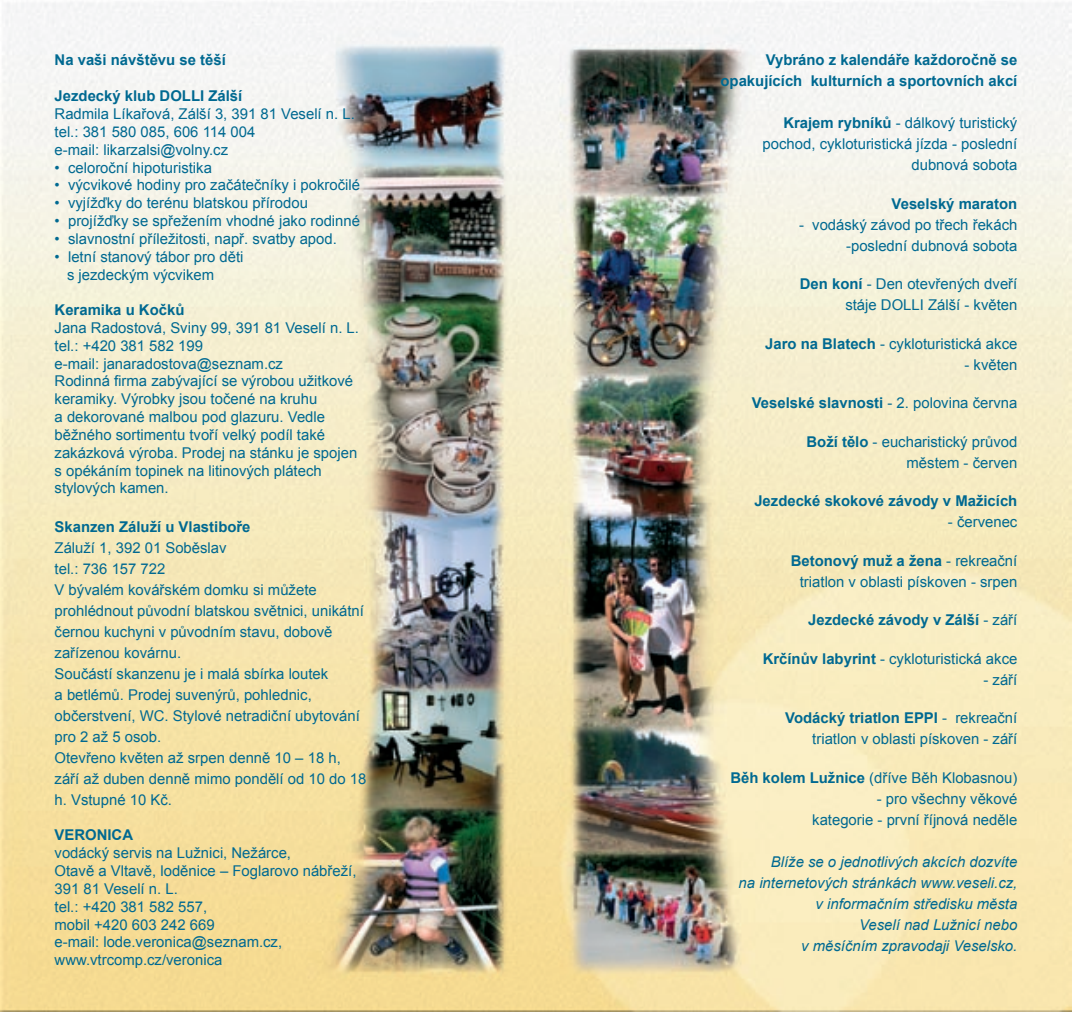
<style>
.page{position:relative;width:1072px;height:1012px;background:#fff}
.page>*{position:absolute;margin:0;border:0;box-sizing:border-box;transform-origin:0 0}
.t1{font:14.88px/21px "Arial";color:#006991}
.t2{font:700 14.88px/21px "Arial";color:#006991;text-align:right}
.t3{font:italic 14.88px/21px "Arial";color:#006991;text-align:right}
.s1{font-weight:700}
.s2{font-weight:400}
</style>
<div class="page">
<img style="left:0;top:1px;width:1071px;height:1011px">
<p class="t2" style="left:55px;top:50px;width:173px">Na vaši návštěvu se těší</p>
<p class="t2" style="left:55px;top:86px;width:189px">Jezdecký klub DOLLI Zálší</p>
<p class="t1" style="left:55px;top:103px;width:302px">Radmila Líkařová, Zálší 3, 391 81 Veselí n. L.</p>
<p class="t1" style="left:55px;top:121px;width:202px">tel.: 381 580 085, 606 114 004</p>
<p class="t1" style="left:55px;top:139px;width:175px">e-mail: likarzalsi@volny.cz</p>
<p class="t1" style="left:55px;top:157px;width:159px">• celoroční hipoturistika</p>
<p class="t1" style="left:55px;top:175px;width:307px">• výcvikové hodiny pro začátečníky i pokročilé</p>
<p class="t1" style="left:55px;top:193px;width:255px">• vyjížďky do terénu blatskou přírodou</p>
<p class="t1" style="left:55px;top:210px;width:307px">• projížďky se spřežením vhodné jako rodinné</p>
<p class="t1" style="left:55px;top:228px;width:284px">• slavnostní příležitosti, např. svatby apod.</p>
<p class="t1" style="left:55px;top:246px;width:190px">• letní stanový tábor pro děti</p>
<p class="t1" style="left:67px;top:264px;width:149px">s jezdeckým výcvikem</p>
<p class="t2" style="left:55px;top:300px;width:131px">Keramika u Kočků</p>
<p class="t1" style="left:55px;top:317px;width:306px">Jana Radostová, Sviny 99, 391 81 Veselí n. L.</p>
<p class="t1" style="left:55px;top:335px;width:150px">tel.: +420 381 582 199</p>
<p class="t1" style="left:55px;top:353px;width:230px">e-mail: janaradostova@seznam.cz</p>
<p class="t1" style="left:55px;top:372px;width:304px;line-height:17.8px">Rodinná firma zabývající se výrobou užitkové keramiky. Výrobky jsou točené na kruhu<br>a dekorované malbou pod glazuru. Vedle běžného sortimentu tvoří velký podíl také zakázková výroba. Prodej na stánku je spojen s opékáním topinek na litinových plátech stylových kamen.</p>
<p class="t2" style="left:55px;top:517px;width:197px">Skanzen Záluží u Vlastiboře</p>
<p class="t1" style="left:55px;top:537px;width:173px">Záluží 1, 392 01 Soběslav</p>
<p class="t1" style="left:55px;top:558px;width:112px">tel.: 736 157 722</p>
<p class="t1" style="left:55px;top:579px;width:311px">V bývalém kovářském domku si můžete prohlédnout původní blatskou světnici, unikátní černou kuchyni v původním stavu, dobově zařízenou kovárnu.</p>
<p class="t1" style="left:55px;top:663px;width:307px">Součástí skanzenu je i malá sbírka loutek<br>a betlémů. Prodej suvenýrů, pohlednic, občerstvení, WC. Stylové netradiční ubytování pro 2 až 5 osob.</p>
<p class="t1" style="left:55px;top:747px;width:313px">Otevřeno květen až srpen denně 10 – 18 h, září až duben denně mimo pondělí od 10 do 18 h. Vstupné 10 Kč.</p>
<p class="t2" style="left:55px;top:825px;width:80px">VERONICA</p>
<p class="t1" style="left:55px;top:843px;width:238px">vodácký servis na Lužnici, Nežárce,</p>
<p class="t1" style="left:55px;top:862px;width:303px;line-height:17.8px">Otavě a Vltavě, loděnice – Foglarovo nábřeží,<br>391 81 Veselí n. L.</p>
<p class="t1" style="left:55px;top:896px;width:154px">tel.: +420 381 582 557,</p>
<p class="t1" style="left:55px;top:914px;width:162px">mobil +420 603 242 669</p>
<p class="t1" style="left:55px;top:933px;width:229px;line-height:17.8px">e-mail: lode.veronica@seznam.cz, www.vtrcomp.cz/veronica</p>
<p class="t2" style="left:720px;top:50px;width:298px">Vybráno z kalendáře každoročně se opakujících kulturních a sportovních akcí</p>
<p class="t1" style="left:783px;top:113px;width:235px"><span class="s1">Krajem rybníků</span> - dálkový turistický</p>
<p class="t1" style="left:762px;top:134px;width:256px;text-align:right">pochod, cykloturistická jízda - poslední dubnová sobota</p>
<p class="t2" style="left:891px;top:194px;width:127px">Veselský maraton</p>
<p class="t1" style="left:799px;top:214px;width:220px">- vodáský závod po třech řekách</p>
<p class="t1" style="left:846px;top:235px;width:173px">-poslední dubnová sobota</p>
<p class="t1" style="left:800px;top:274px;width:219px"><span class="s1">Den koní</span> - Den otevřených dveří</p>
<p class="t1" style="left:845px;top:295px;width:173px">stáje DOLLI Zálší - květen</p>
<p class="t1" style="left:765px;top:333px;width:254px"><span class="s1">Jaro na Blatech</span> - cykloturistická akce</p>
<p class="t1" style="left:964px;top:354px;width:54px">- květen</p>
<p class="t2" style="left:751px;top:393px;width:267px">Veselské slavnosti <span class="s2">- 2. polovina června</span></p>
<p class="t1" style="left:806px;top:431px;width:212px"><span class="s1">Boží tělo</span> - eucharistický průvod</p>
<p class="t1" style="left:906px;top:452px;width:112px">městem - červen</p>
<p class="t2" style="left:754px;top:491px;width:264px">Jezdecké skokové závody v Mažicích</p>
<p class="t1" style="left:947px;top:512px;width:71px">- červenec</p>
<p class="t2" style="left:790px;top:551px;width:228px">Betonový muž a žena <span class="s2">- rekreační</span></p>
<p class="t1" style="left:799px;top:571px;width:219px">triatlon v oblasti pískoven - srpen</p>
<p class="t2" style="left:808px;top:610px;width:211px">Jezdecké závody v Zálší <span class="s2">- září</span></p>
<p class="t1" style="left:762px;top:648px;width:256px"><span class="s1">Krčínův labyrint</span> - cykloturistická akce</p>
<p class="t1" style="left:983px;top:669px;width:35px">- září</p>
<p class="t2" style="left:785px;top:708px;width:234px">Vodácký triatlon EPPI <span class="s2">- rekreační</span></p>
<p class="t1" style="left:812px;top:729px;width:207px">triatlon v oblasti pískoven - září</p>
<p class="t1" style="left:730px;top:767px;width:288px"><span class="s1">Běh kolem Lužnice</span> (dříve Běh Klobasnou)</p>
<p class="t1" style="left:876px;top:788px;width:142px">- pro všechny věkové</p>
<p class="t1" style="left:812px;top:809px;width:207px">kategorie - první říjnová neděle</p>
<p class="t3" style="left:771px;top:851px;width:248px">Blíže se o jednotlivých akcích dozvíte</p>
<p class="t3" style="left:738px;top:872px;width:280px">na internetových stránkách www.veseli.cz, v informačním středisku města</p>
<p class="t3" style="left:859px;top:914px;width:160px">Veselí nad Lužnicí nebo</p>
<p class="t3" style="left:801px;top:935px;width:218px">v měsíčním zpravodaji Veselsko.</p>
</div>
